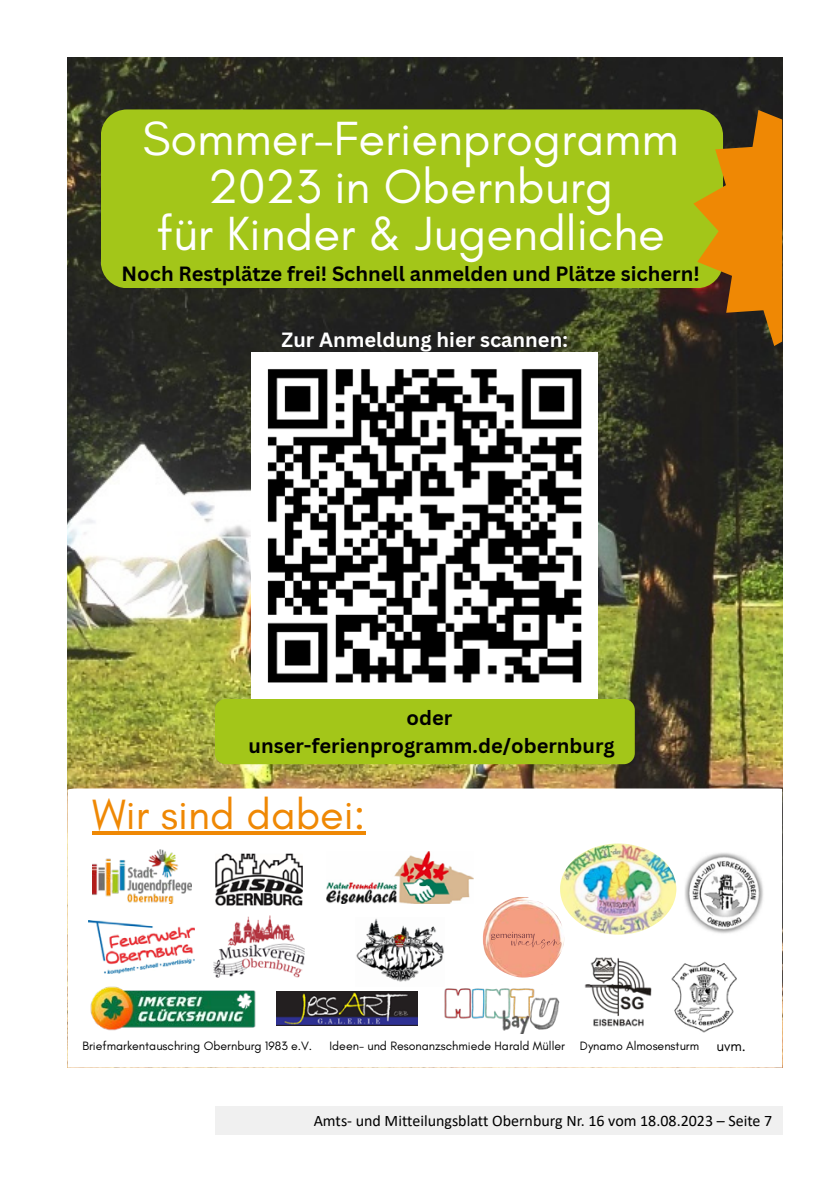
<style>
.page{position:relative;width:840px;height:1191px;background:#fff}
.page>*{position:absolute;margin:0;border:0;box-sizing:border-box;transform-origin:0 0}
.t1{font:48.8px/47.6px "Glacial Indifference";color:#fff;text-align:center}
.t2{font:43.2px "Glacial Indifference";color:#ef8804}
.t3{font:700 20px/27.8px "Canva Sans";color:#000;text-align:center}
.t4{font:700 20px "Canva Sans";color:#fff}
.t5{font:16px "Calibri";color:#000}
.t6{font:12.4px "Glacial Indifference";color:#000}
.s1{font-size:15px}
</style>
<div class="page">
<div style="left:215px;top:1106px;width:567px;height:28px;background:#f0f0f0"></div>
<img style="left:68px;top:58px;width:713px;height:730px">
<div style="left:101px;top:109px;width:621px;height:179px;background:#a3c619"></div>
<svg style="left:693px;top:110px;width:88px;height:236px;background:#b0780e"></svg>
<svg style="left:68px;top:788px;width:713px;height:246px"></svg>
<img style="left:92px;top:849px;width:99px;height:54px">
<img style="left:216px;top:849px;width:86px;height:60px">
<img style="left:326px;top:851px;width:147px;height:52px">
<img style="left:437px;top:985px;width:127px;height:48px">
<img style="left:89px;top:985px;width:167px;height:46px">
<img style="left:276px;top:991px;width:141px;height:34px">
<img style="left:584px;top:955px;width:67px;height:72px">
<img style="left:89px;top:920px;width:105px;height:53px">
<img style="left:355px;top:917px;width:89px;height:69px">
<img style="left:679px;top:851px;width:88px;height:84px">
<img style="left:669px;top:960px;width:72px;height:73px">
<img style="left:482px;top:897px;width:82px;height:80px">
<img style="left:213px;top:915px;width:91px;height:62px">
<img style="left:490px;top:840px;width:189px;height:108px">
<img style="left:251px;top:352px;width:346px;height:346px">
<hr style="left:92px;top:831px;width:273px;height:4px;background:#ef8804">
<div style="left:215px;top:699px;width:419px;height:65px;background:#a3c619"></div>
<h1 class="t1" style="left:142px;top:116px;width:537px">Sommer-Ferienprogramm<br>2023 in Obernburg<br>für Kinder &amp; Jugendliche</h1>
<h3 class="t3" style="left:121px;top:260px;width:579px">Noch Restplätze frei! Schnell anmelden und Plätze sichern!</h3>
<h3 class="t4" style="left:281px;top:328px;width:287px">Zur Anmeldung hier scannen:</h3>
<h3 class="t3" style="left:248px;top:704px;width:367px">oder unser-ferienprogramm.de/obernburg</h3>
<h2 class="t2" style="left:92px;top:790px;width:274px">Wir sind dabei:</h2>
<p class="t6" style="left:82px;top:1039px;width:231px">Briefmarkentauschring Obernburg 1983 e.V.</p>
<p class="t6" style="left:329px;top:1039px;width:417px">Ideen- und Resonanzschmiede Harald Müller Dynamo Almosensturm <span class="s1">uvm.</span></p>
<p class="t5" style="left:313px;top:1109px;width:460px">Amts- und Mitteilungsblatt Obernburg Nr. 16 vom 18.08.2023 – Seite 7</p>
</div>
